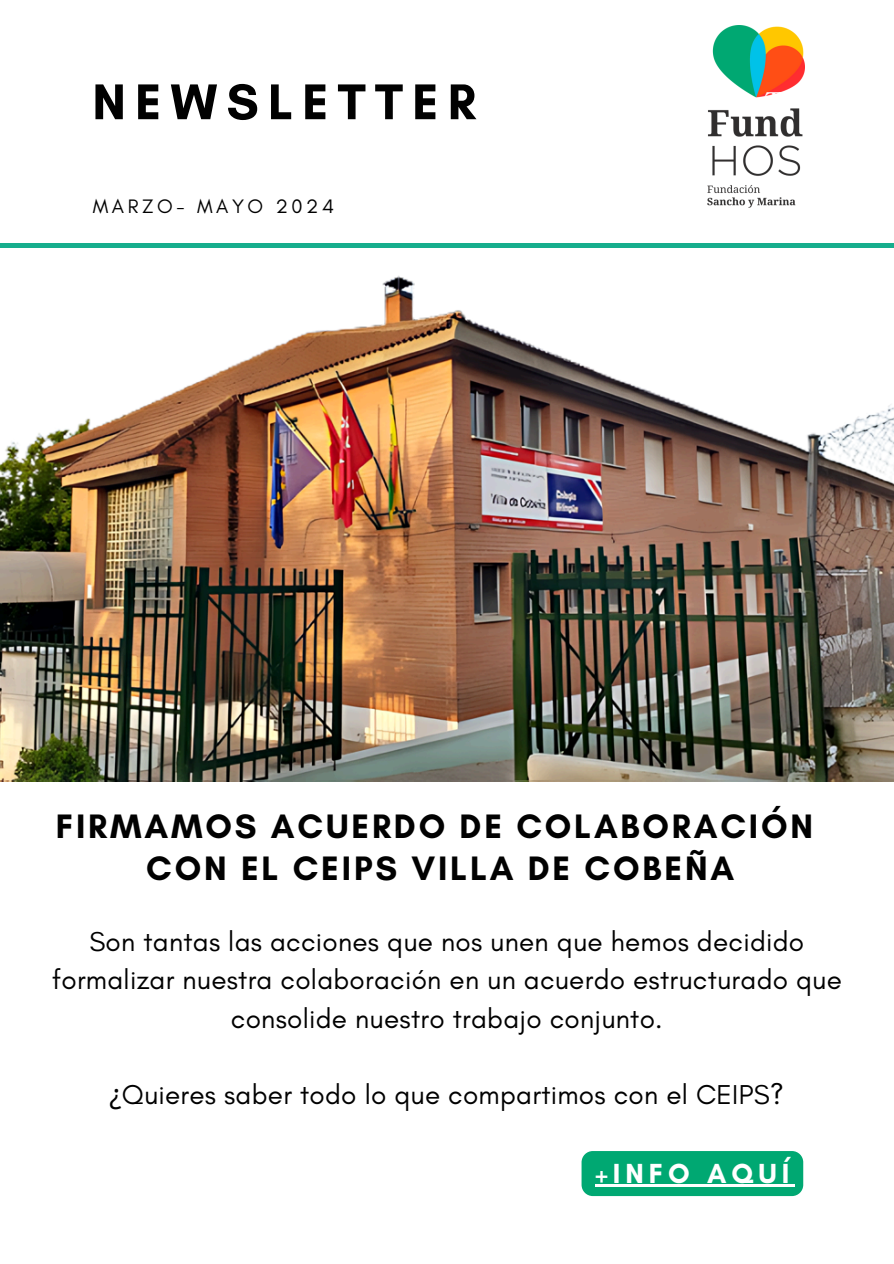
<style>
.page{position:relative;width:894px;height:1264px;background:#fff}
.page>*{position:absolute;margin:0;border:0;box-sizing:border-box;transform-origin:0 0}
.t1{font:700 51.15px "Glacial Indifference";letter-spacing:.18em;color:#010101}
.t2{font:700 34.5px/41.7px "Glacial Indifference";letter-spacing:.08em;color:#010101;text-align:center}
.t3{font:700 28.2px "Glacial Indifference";letter-spacing:.18em;color:#fff}
.t4{font:27.75px/38.2px "Glacial Indifference";letter-spacing:.01em;color:#010101;text-align:center}
.t5{font:italic 21.45px "Libre Baskerville";color:#fff}
.t6{font:19.8px "Glacial Indifference";letter-spacing:.18em;color:#010101}
.s1{font-family:"Noto Sans"}
</style>
<div class="page">
<div style="left:0;top:243px;width:893px;height:5px;background:#16ae8d"></div>
<img style="left:707px;top:25px;width:97px;height:182px">
<img style="left:0;top:276px;width:893px;height:505px">
<div style="left:581px;top:1150px;width:222px;height:45px;background:#00a872;border-radius:11px"></div>
<hr style="left:595px;top:1184px;width:199px;height:2px;background:#fff">
<p class="t1" style="left:92px;top:71px;width:385px">NEWSLETTER</p>
<p class="t6" style="left:93px;top:194px;width:243px">MARZO- MAYO 2024</p>
<h2 class="t5" style="left:763px;top:88px;width:29px">TL</h2>
<p class="t2" style="left:56px;top:805px;width:758px">FIRMAMOS ACUERDO DE COLABORACIÓN<br>CON EL CEIPS VILLA DE COBEÑA</p>
<h4 class="t4" style="left:52px;top:922px;width:791px">Son tantas las acciones que nos unen que hemos decidido formalizar nuestra colaboración en un acuerdo estructurado que consolide nuestro trabajo conjunto.</h4>
<h4 class="t4" style="left:109px;top:1075px;width:675px"><span class="s1">¿</span>Quieres saber todo lo que compartimos con el CEIPS?</h4>
<p class="t3" style="left:595px;top:1155px;width:195px">+INFO AQUÍ</p>
</div>
